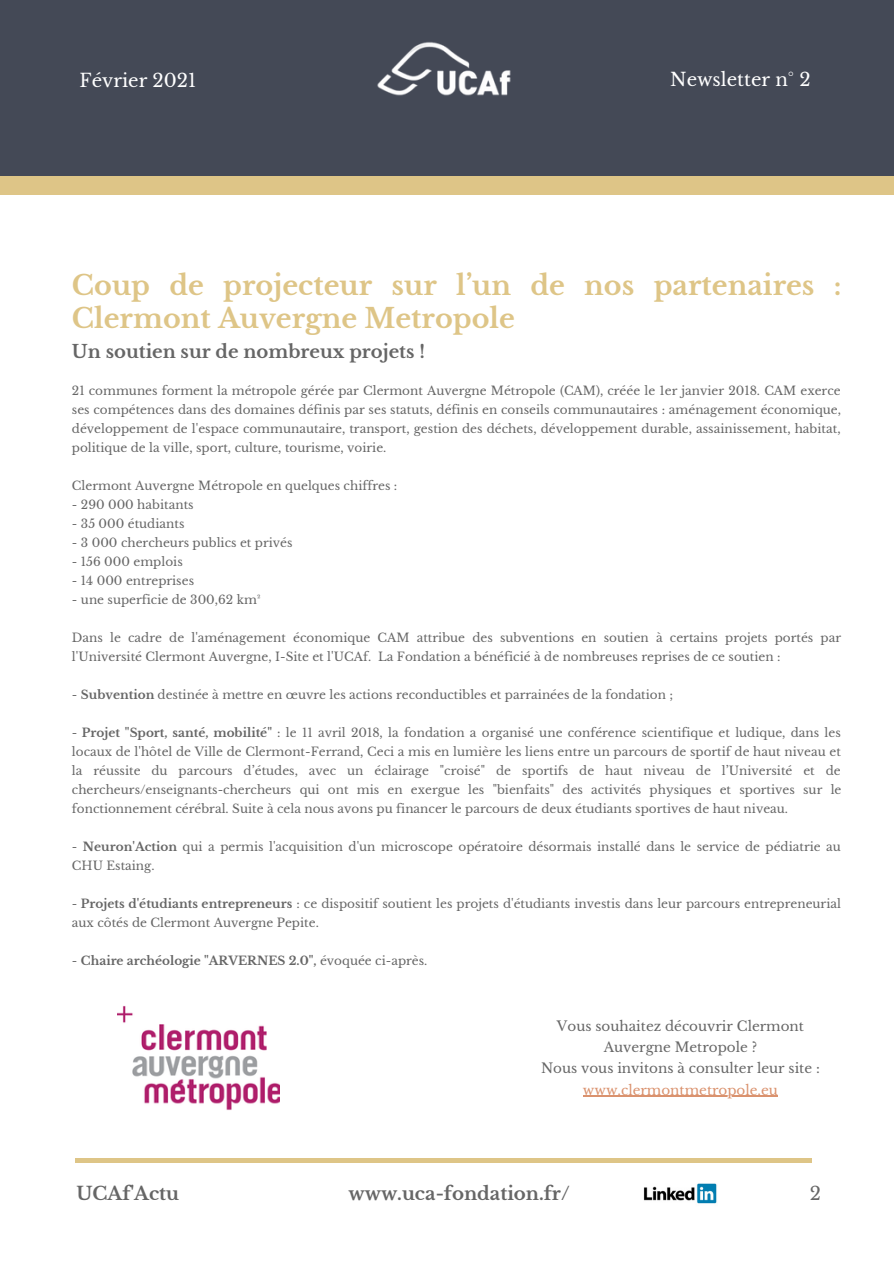
<style>
.page{position:relative;width:894px;height:1264px;background:#fff}
.page>*{position:absolute;margin:0;border:0;box-sizing:border-box;transform-origin:0 0}
.t1{font:700 27px/33.8px "Libre Baskerville";color:#dec587}
.t2{font:700 18.15px "Libre Baskerville";color:#666}
.t3{font:18.15px "Libre Baskerville";color:#fff}
.t4{font:18.15px "Libre Baskerville";color:#666}
.t5{font:700 18px "Libre Baskerville";color:#666}
.t6{font:13.5px/21.5px "Libre Baskerville";color:#666;text-align:center}
.t7{font:12px/19px "Libre Baskerville";color:#666}
.t8{font:700 12px "Libre Baskerville";color:#666}
.s1{font-weight:700}
.s2{font-weight:400}
.s3{color:#da926e}
</style>
<div class="page">
<div style="left:0;top:163px;width:893px;height:32px;background:#dec587"></div>
<div style="left:0;top:0;width:893px;height:175px;background:#444956"></div>
<hr style="left:75px;top:1158px;width:737px;height:4px;background:#dec587">
<img style="left:117px;top:1005px;width:163px;height:105px">
<img style="left:377px;top:42px;width:134px;height:54px">
<img style="left:643px;top:1183px;width:74px;height:21px">
<hr style="left:583px;top:1095px;width:194px;height:2px;background:#da926e">
<p class="t3" style="left:80px;top:69px;width:118px">Février 2021</p>
<p class="t3" style="left:670px;top:69px;width:142px">Newsletter n° 2</p>
<p class="t1" style="left:72px;top:268px;width:770px">Coup de projecteur sur l’un de nos partenaires :<br>Clermont Auvergne Metropole</p>
<p class="t5" style="left:72px;top:340px;width:354px">Un soutien sur de nombreux projets !</p>
<p class="t7" style="left:72px;top:381px;width:770px;text-align:justify">21 communes forment la métropole gérée par Clermont Auvergne Métropole (CAM), créée le 1er janvier 2018. CAM exerce ses compétences dans des domaines définis par ses statuts, définis en conseils communautaires : aménagement économique, développement de l'espace communautaire, transport, gestion des déchets, développement durable, assainissement, habitat, politique de la ville, sport, culture, tourisme, voirie.</p>
<p class="t7" style="left:72px;top:476px;width:327px">Clermont Auvergne Métropole en quelques chiffres :</p>
<p class="t7" style="left:72px;top:495px;width:123px">- 290 000 habitants</p>
<p class="t7" style="left:72px;top:514px;width:114px">- 35 000 étudiants</p>
<p class="t7" style="left:72px;top:533px;width:222px">- 3 000 chercheurs publics et privés</p>
<p class="t7" style="left:72px;top:552px;width:112px">- 156 000 emplois</p>
<p class="t7" style="left:72px;top:571px;width:124px">- 14 000 entreprises</p>
<p class="t7" style="left:72px;top:590px;width:190px">- une superficie de 300,62 km²</p>
<p class="t7" style="left:72px;top:628px;width:770px">Dans le cadre de l'aménagement économique CAM attribue des subventions en soutien à certains projets portés par l'Université Clermont Auvergne, I-Site et l'UCAf. La Fondation a bénéficié à de nombreuses reprises de ce soutien :</p>
<p class="t7" style="left:72px;top:685px;width:602px">- <span class="s1">Subvention</span> destinée à mettre en œuvre les actions reconductibles et parrainées de la fondation ;</p>
<p class="t7" style="left:72px;top:723px;width:770px;text-align:justify">- <span class="s1">Projet "Sport, santé, mobilité"</span> : le 11 avril 2018, la fondation a organisé une conférence scientifique et ludique, dans les locaux de l'hôtel de Ville de Clermont-Ferrand, Ceci a mis en lumière les liens entre un parcours de sportif de haut niveau et la réussite du parcours d’études, avec un éclairage "croisé" de sportifs de haut niveau de l’Université et de chercheurs/enseignants-chercheurs qui ont mis en exergue les "bienfaits" des activités physiques et sportives sur le fonctionnement cérébral. Suite à cela nous avons pu financer le parcours de deux étudiants sportives de haut niveau.</p>
<p class="t7" style="left:72px;top:837px;width:770px">- <span class="s1">Neuron'Action</span> qui a permis l'acquisition d'un microscope opératoire désormais installé dans le service de pédiatrie au<br>CHU Estaing.</p>
<p class="t7" style="left:72px;top:894px;width:770px">- <span class="s1">Projets d'étudiants entrepreneurs</span> : ce dispositif soutient les projets d'étudiants investis dans leur parcours entrepreneurial aux côtés de Clermont Auvergne Pepite.</p>
<p class="t8" style="left:72px;top:953px;width:357px"><span class="s2">-</span> Chaire archéologie "ARVERNES 2.0", <span class="s2">évoquée ci-après.</span></p>
<p class="t6" style="left:556px;top:1015px;width:248px">Vous souhaitez découvrir Clermont<br>Auvergne Metropole ?</p>
<p class="t6" style="left:541px;top:1057px;width:280px">Nous vous invitons à consulter leur site : <span class="s3">www.clermontmetropole.eu</span></p>
<p class="t2" style="left:77px;top:1182px;width:104px">UCAf'Actu</p>
<p class="t2" style="left:348px;top:1182px;width:222px">www.uca-fondation.fr/</p>
<p class="t4" style="left:809px;top:1182px;width:13px">2</p>
</div>
